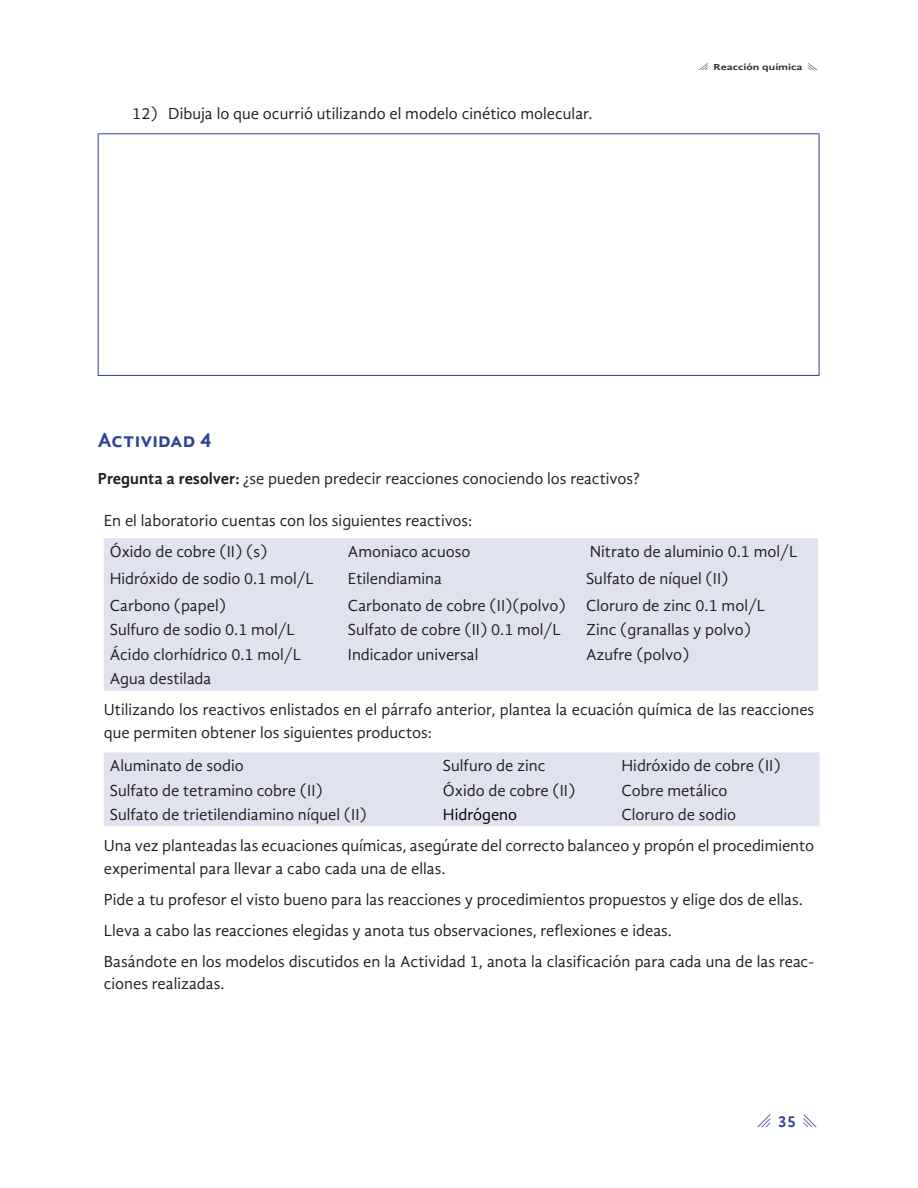
<style>
.page{position:relative;width:918px;height:1188px;background:#fff}
.page>*{position:absolute;margin:0;border:0;box-sizing:border-box;transform-origin:0 0}
.Cabeza2{font:700 21px "Gandhi Sans";color:#2f4196}
.BODY_TEXT{font:16.5px/22.5px "Gandhi Sans";color:#231f20}
.Parrafo_No{font:16.5px "Gandhi Sans";color:#231f20}
.t1{font:16.5px "Gandhi Sans";color:#000}
.t2{font:700 16.5px "Gandhi Sans";color:#2f4196}
.t3{font:700 9px "Gandhi Sans";color:#312f30;scale:1.33 1}
.s1{font-weight:700}
</style>
<div class="page">
<hr style="left:98px;top:133px;width:721px;height:1px;background:#2f4196">
<hr style="left:98px;top:134px;width:1px;height:241px;background:#2f4196">
<hr style="left:819px;top:134px;width:1px;height:241px;background:#2f4196">
<hr style="left:98px;top:375px;width:721px;height:1px;background:#2f4196">
<div style="left:104px;top:538px;width:714px;height:152px;background:#e0e2ef"></div>
<div style="left:104px;top:752px;width:716px;height:74px;background:#e0e2ef"></div>
<p class="Parrafo_No" style="left:132px;top:104px;width:462px">12) Dibuja lo que ocurrió utilizando el modelo cinético molecular.</p>
<p class="t3" style="left:696px;top:62px;width:82px">□ Reacción química</p>
<p class="Cabeza2" style="left:98px;top:427px;width:116px">Actividad 4</p>
<p class="BODY_TEXT" style="left:98px;top:467px;width:544px"><span class="s1">Pregunta a resolver:</span> ¿se pueden predecir reacciones conociendo los reactivos?</p>
<p class="BODY_TEXT" style="left:104px;top:509px;width:370px">En el laboratorio cuentas con los siguientes reactivos:</p>
<p class="BODY_TEXT" style="left:110px;top:540px;width:159px">Óxido de cobre (II) (s)</p>
<p class="BODY_TEXT" style="left:348px;top:540px;width:124px">Amoniaco acuoso</p>
<p class="BODY_TEXT" style="left:590px;top:540px;width:209px">Nitrato de aluminio 0.1 mol/L</p>
<p class="BODY_TEXT" style="left:110px;top:567px;width:206px">Hidróxido de sodio 0.1 mol/L</p>
<p class="BODY_TEXT" style="left:348px;top:567px;width:96px">Etilendiamina</p>
<p class="BODY_TEXT" style="left:586px;top:567px;width:144px">Sulfato de níquel (II)</p>
<p class="BODY_TEXT" style="left:110px;top:594px;width:118px">Carbono (papel)</p>
<p class="BODY_TEXT" style="left:348px;top:594px;width:419px">Carbonato de cobre (II)(polvo) Cloruro de zinc 0.1 mol/L</p>
<p class="BODY_TEXT" style="left:110px;top:618px;width:187px">Sulfuro de sodio 0.1 mol/L</p>
<p class="BODY_TEXT" style="left:348px;top:618px;width:215px">Sulfato de cobre (II) 0.1 mol/L</p>
<p class="BODY_TEXT" style="left:586px;top:618px;width:167px">Zinc (granallas y polvo)</p>
<p class="BODY_TEXT" style="left:110px;top:643px;width:193px">Ácido clorhídrico 0.1 mol/L</p>
<p class="BODY_TEXT" style="left:348px;top:643px;width:132px">Indicador universal</p>
<p class="BODY_TEXT" style="left:586px;top:643px;width:105px">Azufre (polvo)</p>
<p class="BODY_TEXT" style="left:110px;top:668px;width:103px">Agua destilada</p>
<p class="BODY_TEXT" style="left:104px;top:699px;width:712px">Utilizando los reactivos enlistados en el párrafo anterior, plantea la ecuación química de las reacciones que permiten obtener los siguientes productos:</p>
<p class="BODY_TEXT" style="left:110px;top:754px;width:136px">Aluminato de sodio</p>
<p class="BODY_TEXT" style="left:443px;top:754px;width:104px">Sulfuro de zinc</p>
<p class="BODY_TEXT" style="left:621px;top:754px;width:161px">Hidróxido de cobre (II)</p>
<p class="BODY_TEXT" style="left:110px;top:779px;width:214px">Sulfato de tetramino cobre (II)</p>
<p class="BODY_TEXT" style="left:443px;top:779px;width:134px">Óxido de cobre (II)</p>
<p class="BODY_TEXT" style="left:621px;top:779px;width:107px">Cobre metálico</p>
<p class="BODY_TEXT" style="left:110px;top:804px;width:259px">Sulfato de trietilendiamino níquel (II)</p>
<p class="t1" style="left:443px;top:805px;width:76px">Hidrógeno</p>
<p class="BODY_TEXT" style="left:621px;top:804px;width:116px">Cloruro de sodio</p>
<p class="BODY_TEXT" style="left:104px;top:835px;width:712px">Una vez planteadas las ecuaciones químicas, asegúrate del correcto balanceo y propón el procedimiento experimental para llevar a cabo cada una de ellas.</p>
<p class="BODY_TEXT" style="left:104px;top:888px;width:701px">Pide a tu profesor el visto bueno para las reacciones y procedimientos propuestos y elige dos de ellas.</p>
<p class="BODY_TEXT" style="left:104px;top:919px;width:570px">Lleva a cabo las reacciones elegidas y anota tus observaciones, reflexiones e ideas.</p>
<p class="BODY_TEXT" style="left:104px;top:950px;width:712px">Basándote en los modelos discutidos en la Actividad 1, anota la clasificación para cada una de las reac&shy;ciones realizadas.</p>
<p class="t2" style="left:754px;top:1112px;width:44px">□ 35</p>
</div>
